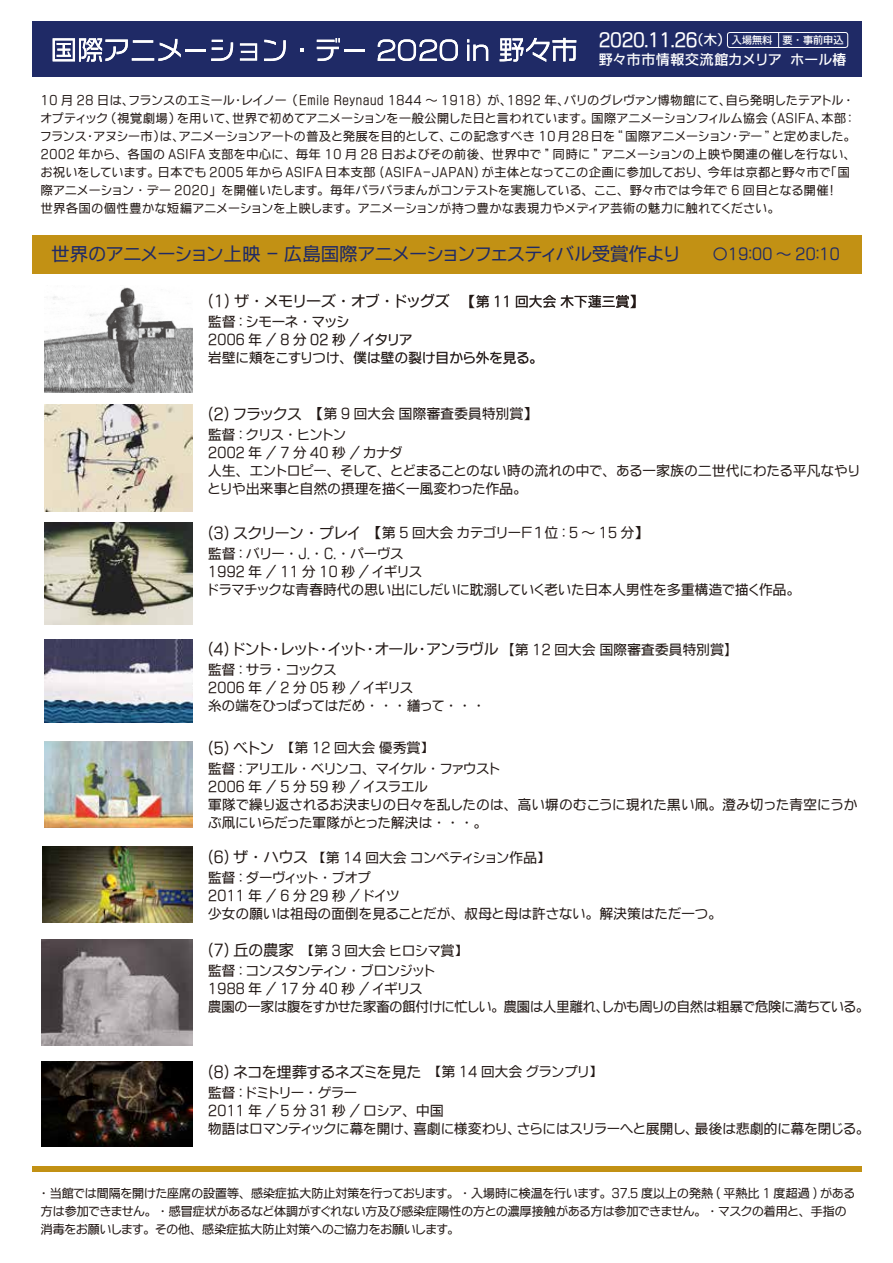
<style>
.page{position:relative;width:893px;height:1263px;background:#fff}
.page>*{position:absolute;margin:0;border:0;box-sizing:border-box;transform-origin:0 0}
.t1{font:18px "FGP Kaku Gothic Ca M";letter-spacing:.025em;color:#1f2a66}
.t2{font:17.7px "FGP Kaku Gothic Ca B";letter-spacing:-.025em;color:#fff}
.t3{font:15px "FGP Kaku Gothic Ca M";letter-spacing:.025em;color:#221815}
.t4{font:15px "FGP Kaku Gothic Ca M";letter-spacing:.025em;color:#1f2a66}
.t5{font:13.95px "FGP Kaku Gothic Ca B";letter-spacing:.05em;color:#fff}
.t6{font:13.5px/18px "FGP Kaku Gothic Ca M";letter-spacing:.025em;color:#221815}
.t7{font:13.5px/18px "FGP Kaku Gothic Ca M";letter-spacing:.045em;color:#221815}
.t8{font:13.5px/18px "FGP Kaku Gothic Ca M";color:#221815}
.t9{font:12px/18px "FGP Kaku Gothic Ca M";letter-spacing:.06em;color:#221815}
.t10{font:12px/18px "FGP Kaku Gothic Ca M";color:#221815}
.t11{font:10.05px "FGP Kaku Gothic Ca B";color:#fff}
.s1{font-size:13.2px}
.s2{font-size:14.85px}
.s3{font-size:13.5px}
.s4{font-size:15px}
.s5{font-size:11.55px}
</style>
<div class="page">
<div style="left:33px;top:235px;width:829px;height:38px;background:#c29114"></div>
<div style="left:33px;top:1166px;width:829px;height:6px;background:#c29114"></div>
<div style="left:33px;top:22px;width:829px;height:55px;background:#1f2a66"></div>
<svg style="left:778px;top:34px;width:1px;height:12px"></svg>
<div style="left:727px;top:32px;width:121px;height:16px;border:1px solid #fff;border-radius:2px"></div>
<svg style="left:53px;top:38px;width:75px;height:24px"></svg>
<hr style="left:133px;top:40px;width:20px;height:3px;background:#fff">
<hr style="left:132px;top:58px;width:22px;height:3px;background:#fff">
<svg style="left:158px;top:39px;width:23px;height:22px"></svg>
<hr style="left:186px;top:49px;width:20px;height:2px;background:#fff">
<svg style="left:211px;top:40px;width:22px;height:21px"></svg>
<svg style="left:240px;top:43px;width:17px;height:18px"></svg>
<svg style="left:264px;top:40px;width:22px;height:21px"></svg>
<svg style="left:300px;top:48px;width:3px;height:4px"></svg>
<svg style="left:317px;top:38px;width:23px;height:23px"></svg>
<hr style="left:344px;top:49px;width:21px;height:2px;background:#fff">
<svg style="left:378px;top:39px;width:80px;height:22px"></svg>
<svg style="left:467px;top:39px;width:21px;height:22px"></svg>
<svg style="left:500px;top:38px;width:76px;height:24px"></svg>
<svg style="left:237px;top:295px;width:11px;height:12px"></svg>
<svg style="left:265px;top:294px;width:71px;height:14px"></svg>
<svg style="left:352px;top:294px;width:27px;height:14px"></svg>
<svg style="left:397px;top:294px;width:52px;height:14px"></svg>
<svg style="left:470px;top:295px;width:19px;height:13px"></svg>
<svg style="left:495px;top:295px;width:3px;height:12px"></svg>
<svg style="left:504px;top:295px;width:4px;height:12px"></svg>
<svg style="left:516px;top:295px;width:120px;height:13px"></svg>
<svg style="left:237px;top:316px;width:298px;height:48px"></svg>
<img style="left:45px;top:287px;width:147px;height:106px">
<img style="left:42px;top:846px;width:150px;height:76px">
<img style="left:45px;top:405px;width:147px;height:107px">
<img style="left:45px;top:523px;width:147px;height:101px">
<img style="left:45px;top:640px;width:147px;height:83px">
<img style="left:44px;top:741px;width:148px;height:87px">
<img style="left:42px;top:939px;width:150px;height:106px">
<img style="left:41px;top:1061px;width:151px;height:85px">
<h2 class="t2" style="left:599px;top:31px;width:126px">2020.11.26<span class="s1">（木）</span></h2>
<p class="t5" style="left:599px;top:53px;width:249px">野々市市情報交流館カメリア ホール椿</p>
<p class="t11" style="left:732px;top:35px;width:113px">入場無料　 要・事前申込</p>
<p class="t9" style="left:41px;top:91px;width:812px">10 月 28 日は、フランスのエミール・レイノー（Emile Reynaud 1844 ～ 1918）が、1892 年、パリのグレヴァン博物館にて、自ら発明したテアトル・オプティック（視覚劇場）を用いて、世界で初めてアニメーションを一般公開した日と言われています。国際アニメーションフィルム協会（ASIFA、本部：フランス・アヌシー市）は、アニメーションアートの普及と発展を目的として、この記念すべき 10 月 28 日を “ 国際アニメーション・デー ” と定めました。2002 年から、各国の ASIFA 支部を中心に、毎年 10 月 28 日およびその前後、世界中で " 同時に " アニメーションの上映や関連の催しを行ない、お祝いをしています。日本でも 2005 年から ASIFA 日本支部 (ASIFA-JAPAN) が主体となってこの企画に参加しており、今年は京都と野々市で「国際アニメーション・デー 2020」を開催いたします。毎年パラパラまんがコンテストを実施している、ここ、野々市では今年で 6 回目となる開催！<br>世界各国の個性豊かな短編アニメーションを上映します。アニメーションが持つ豊かな表現力やメディア芸術の魅力に触れてください。</p>
<h1 class="t1" style="left:52px;top:244px;width:629px">世界のアニメーション上映 - 広島国際アニメーションフェスティバル受賞作より</h1>
<p class="t4" style="left:713px;top:247px;width:128px">○19:00 ～ 20:10</p>
<p class="t3" style="left:208px;top:294px;width:430px"><span class="s2">(1)</span> ザ・メモリーズ・オブ・ドッグズ　<span class="s3">【第 11 回大会 木下蓮三賞】</span></p>
<p class="t6" style="left:208px;top:313px;width:330px">監督：シモーネ・マッシ<br>2006 年 / 8 分 02 秒 / イタリア<br>岩壁に頬をこすりつけ、僕は壁の裂け目から外を見る。</p>
<p class="t6" style="left:208px;top:403px;width:324px;line-height:20.7px"><span class="s2">(2)</span> <span class="s4">フラックス</span> 【第 9 回大会 国際審査委員特別賞】監督：クリス・ヒントン</p>
<p class="t6" style="left:208px;top:443px;width:653px">2002 年 / 7 分 40 秒 / カナダ　<br>人生、エントロピー、そして、とどまることのない時の流れの中で、ある一家族の二世代にわたる平凡なやりとりや出来事と自然の摂理を描く一風変わった作品。</p>
<p class="t6" style="left:208px;top:523px;width:435px;line-height:20.7px"><span class="s2">(3)</span> <span class="s4">スクリーン・プレイ</span> 【第 5 回大会 カテゴリーＦ１位： 5 ～ 15 分】監督：バリー・ J. ・ C. ・パーヴス</p>
<p class="t6" style="left:208px;top:563px;width:587px">1992 年 / 11 分 10 秒 / イギリス<br>ドラマチックな青春時代の思い出にしだいに耽溺していく老いた日本人男性を多重構造で描く作品。</p>
<p class="t3" style="left:208px;top:642px;width:523px"><span class="s2">(4)</span> ドント・レット・イット・オール・アンラヴル <span class="s3">【第 12 回大会 国際審査委員特別賞】</span></p>
<p class="t6" style="left:208px;top:661px;width:276px">監督：サラ・コックス<br>2006 年 / 2 分 05 秒 / イギリス<br>糸の端をひっぱってはだめ・・・繕って・・・</p>
<p class="t6" style="left:208px;top:737px;width:293px;line-height:20.7px"><span class="s2">(5)</span> <span class="s4">べトン</span> <span class="s5">【</span>第 12 回大会 優秀賞<span class="s5">】<br></span>監督：アリエル・ベリンコ、マイケル・ファウスト</p>
<p class="t7" style="left:208px;top:777px;width:650px">2006 年 / 5 分 59 秒 / イスラエル<br>軍隊で繰り返されるお決まりの日々を乱したのは、高い塀のむこうに現れた黒い凧。澄み切った青空にうかぶ凧にいらだった軍隊がとった解決は・・・。</p>
<p class="t6" style="left:208px;top:847px;width:336px;line-height:20.7px"><span class="s2">(6)</span> <span class="s4">ザ・ハウス</span> <span class="s5">　【</span>第 14 回大会 コンペティション作品<span class="s5">】</span>監督：ダーヴィット・ブオプ</p>
<p class="t6" style="left:208px;top:887px;width:509px">2011 年 / 6 分 29 秒 / ドイツ<br>少女の願いは祖母の面倒を見ることだが、叔母と母は許さない。解決策はただ一つ。</p>
<p class="t6" style="left:208px;top:940px;width:254px;line-height:20.7px"><span class="s2">(7)</span> <span class="s4">丘の農家</span> <span class="s5">【</span>第 3 回大会 ヒロシマ賞<span class="s5">】</span>監督：コンスタンティン・ブロンジット</p>
<p class="t8" style="left:208px;top:980px;width:656px">1988 年 / 17 分 40 秒 / イギリス　<br>農園の一家は腹をすかせた家畜の餌付けに忙しい。農園は人里離れ、しかも周りの自然は粗暴で危険に満ちている。</p>
<p class="t3" style="left:208px;top:1064px;width:389px"><span class="s2">(8)</span> ネコを埋葬するネズミを見た <span class="s5">【</span><span class="s3">第 14 回大会 グランプリ</span><span class="s5">】</span></p>
<p class="t6" style="left:208px;top:1083px;width:656px">監督：ドミトリー・ゲラー<br>2011 年 / 5 分 31 秒 / ロシア、中国　<br>物語はロマンティックに幕を開け、喜劇に様変わり、さらにはスリラーへと展開し、最後は悲劇的に幕を閉じる。</p>
<p class="t10" style="left:41px;top:1184px;width:825px">・当館では間隔を開けた座席の設置等、感染症拡大防止対策を行っております。 ・入場時に検温を行います。 37.5 度以上の発熱 ( 平熱比 1 度超過 ) がある　方は参加できません。 ・感冒症状があるなど体調がすぐれない方及び感染症陽性の方との濃厚接触がある方は参加できません。 ・マスクの着用と、手指の<br>消毒をお願いします。その他、感染症拡大防止対策へのご協力をお願いします。</p>
</div>
